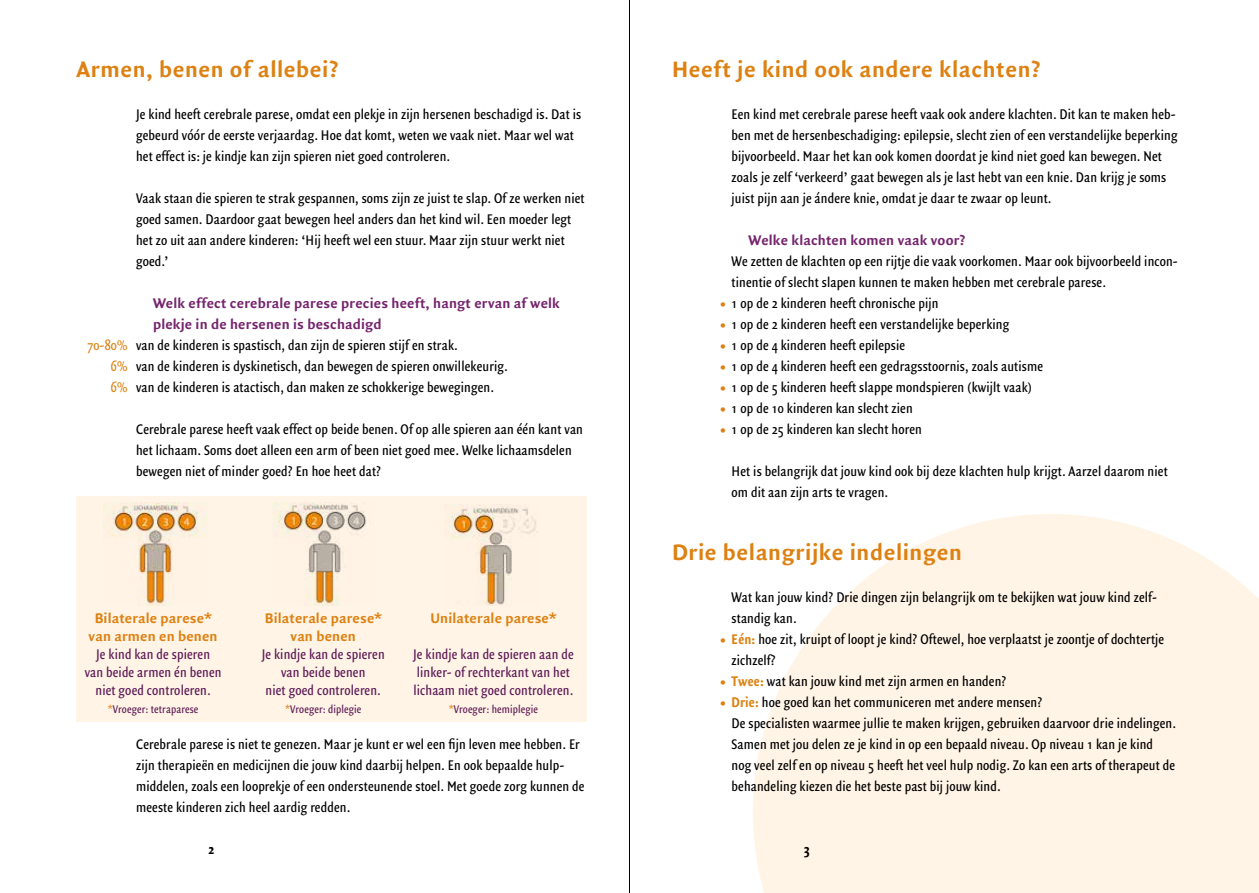
<style>
.page{position:relative;width:1259px;height:893px;background:#fff}
.page>*{position:absolute;margin:0;border:0;box-sizing:border-box;transform-origin:0 0}
.t1{font:700 24px "Quadraat Sans";letter-spacing:.025em;color:#dd8112}
.t2{font:21px/21px "Quadraat Sans Con";color:#dd8112;text-align:justify}
.t3{font:15px/21px "Quadraat Sans Con";letter-spacing:.01em;color:#000}
.t4{font:15px/18px "Quadraat Sans Con";letter-spacing:.01em;color:#5e1b56;text-align:center}
.t5{font:700 15px/21px "Quadraat Sans";letter-spacing:.01em;color:#75246d}
.t6{font:700 15px/18px "Quadraat Sans";letter-spacing:.01em;color:#dd8112;text-align:center}
.t7{font:700 15px "Quadraat Sans Con";color:#000}
.t8{font:12px "Quadraat Sans Con";letter-spacing:.01em;color:#5e1b56}
.s1{color:#dd8112}
.s2{font-weight:700;color:#dd8112}
</style>
<div class="page">
<svg style="left:753px;top:514px;width:506px;height:379px;background:#fff5e9"></svg>
<div style="left:77px;top:497px;width:510px;height:225px;background:#fff4e6"></div>
<img style="left:103px;top:503px;width:102px;height:103px">
<img style="left:274px;top:503px;width:93px;height:103px">
<img style="left:444px;top:504px;width:92px;height:102px">
<hr style="left:629px;top:0;width:1px;height:893px;background:#000">
<h1 class="t1" style="left:77px;top:55px;width:263px">Armen, benen of allebei?</h1>
<p class="t3" style="left:136px;top:104px;width:447px">Je kind heeft cerebrale parese, omdat een plekje in zijn hersenen beschadigd is. Dat is gebeurd vóór de eerste verjaardag. Hoe dat komt, weten we vaak niet. Maar wel wat het effect is: je kindje kan zijn spieren niet goed controleren.</p>
<p class="t3" style="left:136px;top:188px;width:450px">Vaak staan die spieren te strak gespannen, soms zijn ze juist te slap. Of ze werken niet goed samen. Daardoor gaat bewegen heel anders dan het kind wil. Een moeder legt het zo uit aan andere kinderen: ‘Hij heeft wel een stuur. Maar zijn stuur werkt niet goed.’</p>
<p class="t5" style="left:153px;top:293px;width:408px">Welk effect cerebrale parese precies heeft, hangt ervan af welk plekje in de hersenen is beschadigd</p>
<p class="t3" style="left:111px;top:335px;width:398px;text-indent:-24px"><span class="s1">70-80%</span> van de kinderen is spastisch, dan zijn de spieren stijf en strak.<br><span class="s1">6%</span> van de kinderen is dyskinetisch, dan bewegen de spieren onwillekeurig.<br><span class="s1">6%</span> van de kinderen is atactisch, dan maken ze schokkerige bewegingen.</p>
<p class="t3" style="left:136px;top:419px;width:448px">Cerebrale parese heeft vaak effect op beide benen. Of op alle spieren aan één kant van het lichaam. Soms doet alleen een arm of been niet goed mee. Welke lichaamsdelen bewegen niet of minder goed? En hoe heet dat?</p>
<p class="t6" style="left:89px;top:609px;width:130px">Bilaterale parese* van armen en benen</p>
<p class="t4" style="left:85px;top:645px;width:138px">Je kind kan de spieren<br>van beide armen én benen niet goed controleren.</p>
<p class="t8" style="left:108px;top:702px;width:92px"><span class="s1">*</span>Vroeger: tetraparese</p>
<p class="t6" style="left:265px;top:609px;width:118px">Bilaterale parese* van benen</p>
<p class="t4" style="left:262px;top:645px;width:125px">Je kindje kan de spieren van beide benen<br>niet goed controleren.</p>
<p class="t8" style="left:285px;top:702px;width:78px"><span class="s1">*</span>Vroeger: diplegie</p>
<p class="t6" style="left:430px;top:609px;width:127px">Unilaterale parese*</p>
<p class="t4" style="left:413px;top:645px;width:162px;text-align:left">Je kindje kan de spieren aan de linker- of rechterkant van het lichaam niet goed controleren.</p>
<p class="t8" style="left:449px;top:702px;width:91px"><span class="s1">*</span>Vroeger: hemiplegie</p>
<p class="t3" style="left:136px;top:734px;width:450px">Cerebrale parese is niet te genezen. Maar je kunt er wel een fijn leven mee hebben. Er zijn therapieën en medicijnen die jouw kind daarbij helpen. En ook bepaalde hulp&shy;middelen, zoals een looprekje of een ondersteunende stoel. Met goede zorg kunnen de meeste kinderen zich heel aardig redden.</p>
<p class="t7" style="left:208px;top:840px;width:7px">2</p>
<h1 class="t1" style="left:672px;top:55px;width:370px">Heeft je kind ook andere klachten?</h1>
<p class="t3" style="left:731px;top:104px;width:447px">Een kind met cerebrale parese heeft vaak ook andere klachten. Dit kan te maken heb&shy;ben met de hersenbeschadiging: epilepsie, slecht zien of een verstandelijke beperking bijvoorbeeld. Maar het kan ook komen doordat je kind niet goed kan bewegen. Net zoals je zelf ‘verkeerd’ gaat bewegen als je last hebt van een knie. Dan krijg je soms juist pijn aan je ándere knie, omdat je daar te zwaar op leunt.</p>
<p class="t5" style="left:748px;top:230px;width:218px">Welke klachten komen vaak voor?</p>
<p class="t3" style="left:731px;top:251px;width:448px">We zetten de klachten op een rijtje die vaak voorkomen. Maar ook bijvoorbeeld incon&shy;tinentie of slecht slapen kunnen te maken hebben met cerebrale parese.<br>1 op de 2 kinderen heeft chronische pijn<br>1 op de 2 kinderen heeft een verstandelijke beperking<br>1 op de 4 kinderen heeft epilepsie<br>1 op de 4 kinderen heeft een gedragsstoornis, zoals autisme<br>1 op de 5 kinderen heeft slappe mondspieren (kwijlt vaak)<br>1 op de 10 kinderen kan slecht zien<br>1 op de 25 kinderen kan slecht horen</p>
<p class="t3" style="left:731px;top:461px;width:438px">Het is belangrijk dat jouw kind ook bij deze klachten hulp krijgt. Aarzel daarom niet om dit aan zijn arts te vragen.</p>
<h2 class="t2" style="left:719px;top:294px;width:10px">• • • • • • •</h2>
<h1 class="t1" style="left:672px;top:538px;width:291px">Drie belangrijke indelingen</h1>
<p class="t3" style="left:731px;top:587px;width:446px">Wat kan jouw kind? Drie dingen zijn belangrijk om te bekijken wat jouw kind zelf&shy;standig kan.<br><span class="s2">Eén:</span> hoe zit, kruipt of loopt je kind? Oftewel, hoe verplaatst je zoontje of dochtertje zichzelf?<br><span class="s2">Twee:</span> wat kan jouw kind met zijn armen en handen?<br><span class="s2">Drie:</span> hoe goed kan het communiceren met andere mensen?<br>De specialisten waarmee jullie te maken krijgen, gebruiken daarvoor drie indelingen.<br>Samen met jou delen ze je kind in op een bepaald niveau. Op niveau 1 kan je kind nog veel zelf en op niveau 5 heeft het veel hulp nodig. Zo kan een arts of therapeut de behandeling kiezen die het beste past bij jouw kind.</p>
<h2 class="t2" style="left:719px;top:619px;width:10px;line-height:42px">• •</h2>
<h2 class="t2" style="left:719px;top:693px;width:10px">•</h2>
<p class="t7" style="left:804px;top:840px;width:7px">3</p>
</div>
